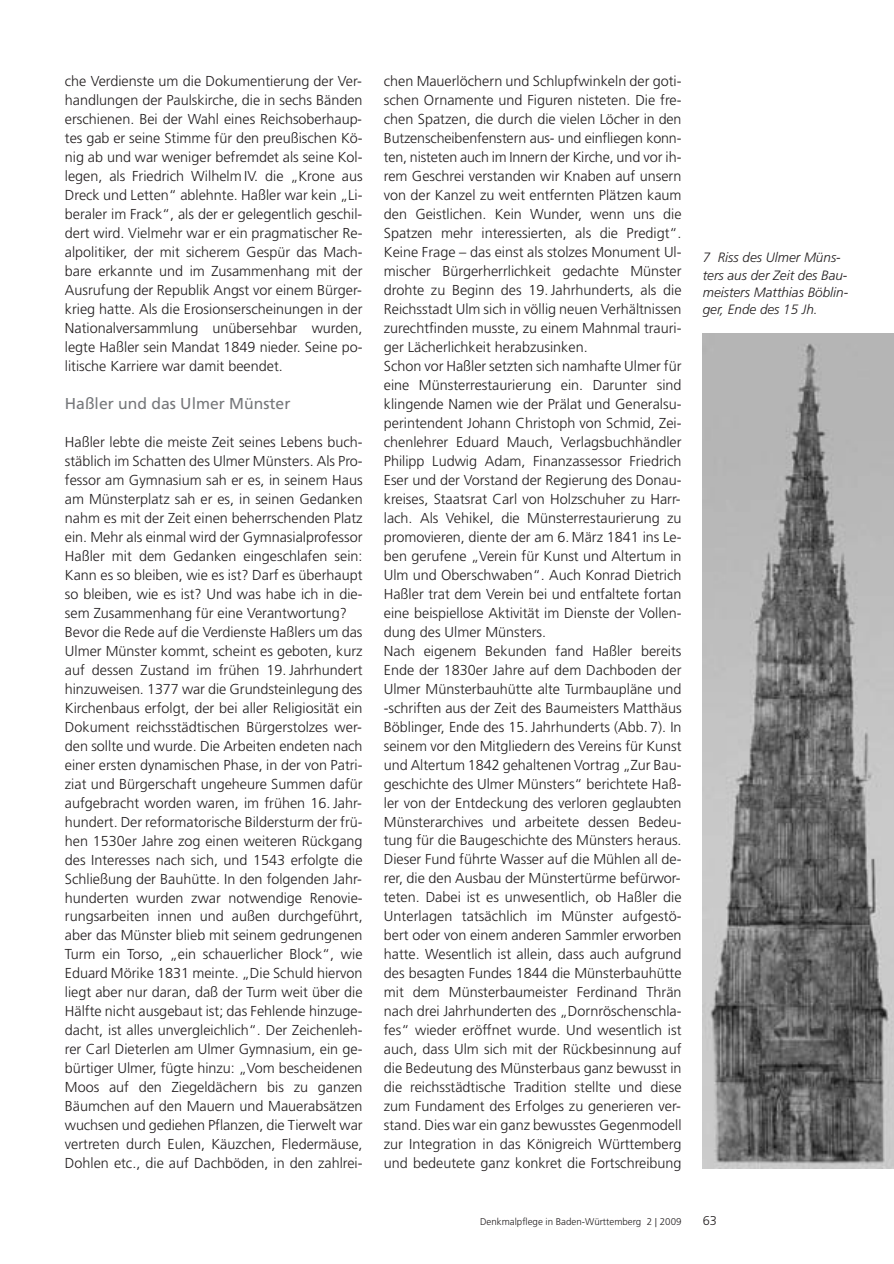
<style>
.page{position:relative;width:894px;height:1264px;background:#fff}
.page>*{position:absolute;margin:0;border:0;box-sizing:border-box;transform-origin:0 0}
.t1{font:15.75px "Frutiger";color:#76787b}
.t2{font:300 14.4px/19px "Frutiger";color:#231f20}
.t3{font:italic 300 13.5px/17.2px "Frutiger";color:#231f20}
.t4{font:300 12.75px "Frutiger";color:#231f20}
.t5{font:300 9.75px "Frutiger";color:#231f20}
.s1{font-size:12px}
</style>
<div class="page">
<img style="left:703px;top:333px;width:191px;height:835px">
<p class="t2" style="left:65px;top:73px;width:299px;text-align:justify">che Verdienste um die Dokumentierung der Ver&shy;handlungen der Paulskirche, die in sechs Bänden erschienen. Bei der Wahl eines Reichsoberhaup&shy;tes gab er seine Stimme für den preußischen Kö&shy;nig ab und war weniger befremdet als seine Kol&shy;legen, als Friedrich Wilhelm IV. die „Krone aus Dreck und Letten“ ablehnte. Haßler war kein „Li&shy;beraler im Frack“, als der er gelegentlich geschil&shy;dert wird. Vielmehr war er ein pragmatischer Re&shy;alpolitiker, der mit sicherem Gespür das Mach&shy;bare erkannte und im Zusammenhang mit der Ausrufung der Republik Angst vor einem Bürger&shy;krieg hatte. Als die Erosions er scheinungen in der Nationalversammlung unüber sehbar wurden, legte Haßler sein Mandat 1849 nieder. Seine po&shy;litische Karriere war damit beendet.</p>
<p class="t1" style="left:65px;top:397px;width:227px">Haßler und das Ulmer Münster</p>
<p class="t2" style="left:65px;top:433px;width:299px">Haßler lebte die meiste Zeit seines Lebens buch&shy;stäblich im Schatten des Ulmer Münsters. Als Pro&shy;fessor am Gymnasium sah er es, in seinem Haus am Münsterplatz sah er es, in seinen Gedanken nahm es mit der Zeit einen beherrschenden Platz ein. Mehr als einmal wird der Gymnasialprofessor Haßler mit dem Gedanken eingeschlafen sein:<br>Kann es so bleiben, wie es ist? Darf es überhaupt so bleiben, wie es ist? Und was habe ich in die&shy;sem Zusammenhang für eine Verantwortung?<br>Bevor die Rede auf die Verdienste Haßlers um das Ulmer Münster kommt, scheint es geboten, kurz auf dessen Zustand im frühen 19. Jahrhundert hinzuweisen. 1377 war die Grundsteinlegung des Kirchenbaus erfolgt, der bei aller Religiosität ein Dokument reichsstädtischen Bürgerstolzes wer&shy;den sollte und wurde. Die Arbeiten endeten nach einer ersten dynamischen Phase, in der von Patri&shy;ziat und Bürgerschaft ungeheure Summen dafür aufgebracht worden waren, im frühen 16. Jahr&shy;hundert. Der reformatorische Bildersturm der frü&shy;hen 1530er Jahre zog einen weiteren Rückgang des Interesses nach sich, und 1543 erfolgte die Schließung der Bauhütte. In den folgenden Jahr&shy;hunderten wurden zwar notwendige Renovie&shy;rungsarbeiten innen und außen durchgeführt, aber das Münster blieb mit seinem gedrungenen Turm ein Torso, „ein schauerlicher Block“, wie Eduard Mörike 1831 meinte. „Die Schuld hiervon liegt aber nur daran, daß der Turm weit über die Hälfte nicht ausgebaut ist; das Fehlende hinzuge&shy;dacht, ist alles unvergleichlich“. Der Zeichenleh&shy;rer Carl Dieterlen am Ulmer Gymnasium, ein ge&shy;bürtiger Ulmer, fügte hinzu: „Vom bescheidenen Moos auf den Ziegeldächern bis zu ganzen Bäumchen auf den Mauern und Mauerabsätzen wuchsen und gediehen Pflanzen, die Tierwelt war vertreten durch Eulen, Käuzchen, Fledermäuse, Dohlen etc., die auf Dachböden, in den zahlrei-</p>
<p class="t2" style="left:384px;top:73px;width:299px">chen Mauerlöchern und Schlupfwinkeln der goti&shy;schen Ornamente und Figuren nisteten. Die fre&shy;chen Spatzen, die durch die vielen Löcher in den Butzenscheibenfenstern aus- und einfliegen konn&shy;ten, nisteten auch im Innern der Kirche, und vor ih&shy;rem Geschrei verstanden wir Knaben auf unsern von der Kanzel zu weit entfernten Plätzen kaum den Geistlichen. Kein Wunder, wenn uns die Spatzen mehr interessierten, als die Predigt“.<br>Keine Frage – das einst als stolzes Monument Ul&shy;mischer Bürgerherrlichkeit gedachte Münster drohte zu Beginn des 19. Jahrhunderts, als die Reichsstadt Ulm sich in völlig neuen Verhältnissen zurechtfinden musste, zu einem Mahnmal trauri&shy;ger Lächerlichkeit herabzusinken.<br>Schon vor Haßler setzten sich namhafte Ulmer für eine Münsterrestaurierung ein. Darunter sind klingende Namen wie der Prälat und Generalsu&shy;perintendent Johann Christoph von Schmid, Zei&shy;chenlehrer Eduard Mauch, Verlagsbuchhändler Philipp Ludwig Adam, Finanzassessor Friedrich Eser und der Vorstand der Regierung des Donau&shy;kreises, Staatsrat Carl von Holzschuher zu Harr&shy;lach. Als Vehikel, die Münsterrestaurierung zu promovieren, diente der am 6. März 1841 ins Le&shy;ben gerufene „Verein für Kunst und Altertum in Ulm und Oberschwaben“. Auch Konrad Dietrich Haßler trat dem Verein bei und entfaltete fortan eine beispiellose Aktivität im Dienste der Vollen&shy;dung des Ulmer Münsters.<br>Nach eigenem Bekunden fand Haßler bereits Ende der 1830er Jahre auf dem Dachboden der Ulmer Münsterbauhütte alte Turmbaupläne und -schriften aus der Zeit des Baumeisters Matthäus Böblinger, Ende des 15. Jahrhunderts (Abb. 7). In seinem vor den Mitgliedern des Vereins für Kunst und Altertum 1842 gehaltenen Vortrag „Zur Bau&shy;geschichte des Ulmer Münsters“ berichtete Haß&shy;ler von der Entdeckung des verloren geglaubten Münsterarchives und arbeitete dessen Bedeu&shy;tung für die Baugeschichte des Münsters heraus.<br>Dieser Fund führte Wasser auf die Mühlen all de&shy;rer, die den Ausbau der Münstertürme befürwor&shy;teten. Dabei ist es unwesentlich, ob Haßler die Unterlagen tatsächlich im Münster aufgestö&shy;bert oder von einem anderen Sammler erworben hatte. Wesentlich ist allein, dass auch aufgrund des besagten Fundes 1844 die Münsterbauhütte mit dem Münsterbaumeister Ferdinand Thrän nach drei Jahrhunderten des „Dornröschenschla&shy;fes“ wieder eröffnet wurde. Und wesentlich ist auch, dass Ulm sich mit der Rückbesinnung auf die Bedeutung des Münsterbaus ganz bewusst in die reichsstädtische Tradition stellte und diese zum Fundament des Erfolges zu generieren ver&shy;stand. Dies war ein ganz bewusstes Gegenmodell zur Integration in das Königreich Württemberg und bedeutete ganz konkret die Fortschreibung</p>
<p class="t5" style="left:480px;top:1218px;width:203px">Denkmalpflege in Baden-Württemberg 2 <span class="s1">|</span> 2009</p>
<p class="t3" style="left:703px;top:250px;width:147px">7 Riss des Ulmer Müns&shy;ters aus der Zeit des Bau&shy;meisters Matthias Böblin&shy;ger, Ende des 15 Jh.</p>
<p class="t4" style="left:703px;top:1216px;width:16px">63</p>
</div>
